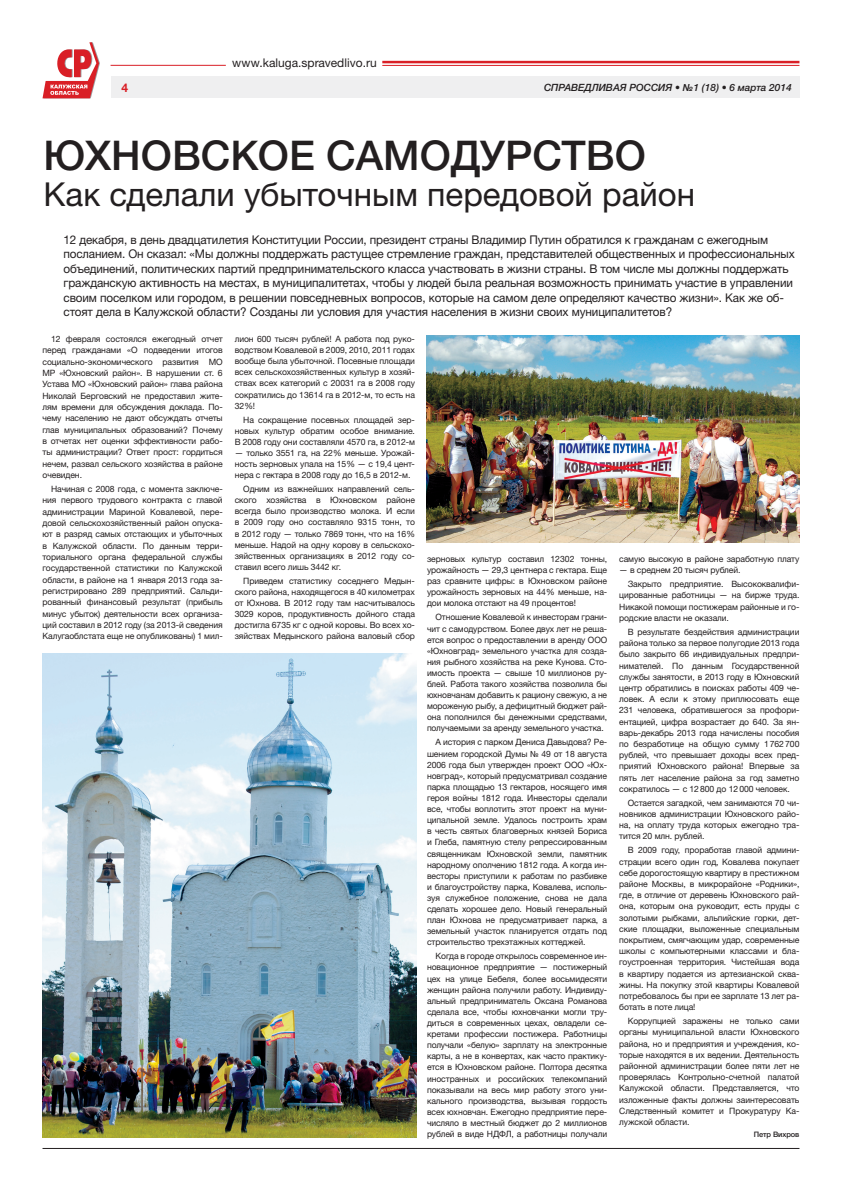
<style>
.page{position:relative;width:842px;height:1191px;background:#fff}
.page>*{position:absolute;margin:0;border:0;box-sizing:border-box;transform-origin:0 0}
.t1{font:500 41px "Helvetica Neue LTCYR";color:#231f20}
.t2{font:33px "Helvetica Neue LTCYR";color:#231f20}
.t3{font:12px/14.4px "Helvetica Neue LTCYR";letter-spacing:-.01em;color:#231f20}
.t4{font:700 12px "Helvetica Neue LTCYR";color:#d91f26}
.t5{font:italic 500 10px "Helvetica Neue LTCYR";color:#231f20}
.t6{font:8.7px/11.1px "Helvetica Neue LTCYR";letter-spacing:-.01em;color:#231f20;text-align:justify}
.t7{font:500 7.5px "Helvetica Neue LTCYR";letter-spacing:-.01em;color:#231f20}
</style>
<div class="page">
<hr style="left:382px;top:61px;width:417px;height:2px;background:#d91f26">
<hr style="left:382px;top:65px;width:417px;height:1px;background:#d91f26">
<hr style="left:111px;top:65px;width:115px;height:1px;background:#d91f26">
<svg style="left:43px;top:42px;width:57px;height:56px"></svg>
<div style="left:111px;top:77px;width:688px;height:21px;background:#efeff0"></div>
<hr style="left:43px;top:1148px;width:756px;height:1px;background:#231f20">
<img style="left:427px;top:336px;width:372px;height:207px">
<img style="left:43px;top:653px;width:374px;height:484px">
<h3 class="t3" style="left:232px;top:57px;width:146px">www.kaluga.spravedlivo.ru</h3>
<h3 class="t4" style="left:122px;top:83px;width:8px">4</h3>
<p class="t5" style="left:544px;top:84px;width:249px">СПРАВЕДЛИВАЯ РОССИЯ • №1 (18) • 6 марта 2014</p>
<h1 class="t1" style="left:44px;top:140px;width:604px">ЮХНОВСКОЕ САМОДУРСТВО</h1>
<h2 class="t2" style="left:44px;top:182px;width:653px">Как сделали убыточным передовой район</h2>
<p class="t3" style="left:63px;top:234px;width:733px">12 декабря, в день двадцатилетия Конституции России, президент страны Владимир Путин обратился к гражданам с ежегодным посланием. Он сказал: «Мы должны поддержать растущее стремление граждан, представителей общественных и профессиональных объединений, политических партий предпринимательского класса участвовать в жизни страны. В том числе мы должны поддержать гражданскую активность на местах, в муниципалитетах, чтобы у людей была реальная возможность принимать участие в управлении своим поселком или городом, в решении повседневных вопросов, которые на самом деле определяют качество жизни». Как же об&shy;стоят дела в Калужской области? Созданы ли условия для участия населения в жизни своих муниципалитетов?</p>
<p class="t6" style="left:43px;top:334px;width:182px;text-indent:9px">12 февраля состоялся ежегодный отчет перед гражданами «О подведении итогов социально-экономического развития МО МР «Юхновский район». В нарушении ст. 6<br>Устава МО «Юхновский район» глава района Николай Берговский не предоставил жите&shy;лям времени для обсуждения доклада. По&shy;чему населению не дают обсуждать отчеты глав муниципальных образований? Почему в отчетах нет оценки эффективности рабо&shy;ты администрации? Ответ прост: гордиться нечем, развал сельского хозяйства в районе очевиден.</p>
<p class="t6" style="left:43px;top:484px;width:182px;text-indent:9px">Начиная с 2008 года, с момента заключе&shy;ния первого трудового контракта с главой администрации Мариной Ковалевой, пере&shy;довой сельскохозяйственный район опуска&shy;ют в разряд самых отстающих и убыточных в Калужской области. По данным терри&shy;ториального органа федеральной службы государственной статистики по Калужской области, в районе на 1 января 2013 года за&shy;регистрировано 289 предприятий. Сальди&shy;рованный финансовый результат (прибыль минус убыток) деятельности всех организа&shy;ций составил в 2012 году (за 2013-й сведения Калугаоблстата еще не опубликованы) 1 мил-</p>
<p class="t6" style="left:235px;top:334px;width:182px">лион 600 тысяч рублей! А работа под руко&shy;водством Ковалевой в 2009, 2010, 2011 годах вообще была убыточной. Посевные площади всех сельскохозяйственных культур в хозяй&shy;ствах всех категорий с 20 031 га в 2008 году сократились до 13 614 га в 2012-м, то есть на 32 %!</p>
<p class="t6" style="left:235px;top:415px;width:182px;text-indent:9px">На сокращение посевных площадей зер&shy;новых культур обратим особое внимание.<br>В 2008 году они составляли 4570 га, в 2012-м</p>
<p class="t6" style="left:235px;top:448px;width:182px">— только 3551 га, на 22 % меньше. Урожай&shy;ность зерновых упала на 15 % — с 19,4 цент&shy;нера с гектара в 2008 году до 16,5 в 2012-м.</p>
<p class="t6" style="left:235px;top:484px;width:182px;text-indent:9px">Одним из важнейших направлений сель&shy;ского хозяйства в Юхновском районе всегда было производство молока. И если в 2009 году оно составляло 9315 тонн, то в 2012 году — только 7869 тонн, что на 16 % меньше. Надой на одну корову в сельскохо&shy;зяйственных организациях в 2012 году со&shy;ставил всего лишь 3442 кг.</p>
<p class="t6" style="left:235px;top:576px;width:182px;text-indent:9px">Приведем статистику соседнего Медын&shy;ского района, находящегося в 40 километрах от Юхнова. В 2012 году там насчитывалось 3029 коров, продуктивность дойного стада достигла 6735 кг с одной коровы. Во всех хо&shy;зяйствах Медынского района валовый сбор</p>
<p class="t6" style="left:619px;top:554px;width:182px">самую высокую в районе заработную плату</p>
<p class="t6" style="left:628px;top:564px;width:173px;line-height:14px;text-indent:-9px">— в среднем 20 тысяч рублей.<br>Закрыто предприятие. Высококвалифи-</p>
<p class="t6" style="left:619px;top:590px;width:182px">цированные работницы — на бирже труда.<br>Никакой помощи постижерам районные и го&shy;родские власти не оказали.</p>
<p class="t6" style="left:619px;top:627px;width:182px;text-indent:9px">В результате бездействия администрации района только за первое полугодие 2013 года было закрыто 66 индивидуальных предпри&shy;нимателей. По данным Государственной службы занятости, в 2013 году в Юхновский центр обратились в поисках работы 409 че&shy;ловек. А если к этому приплюсовать еще 231 человека, обратившегося за профори&shy;ентацией, цифра возрастает до 640. За ян&shy;варь-декабрь 2013 года начислены пособия по безработице на общую сумму 1 762 700 рублей, что превышает доходы всех пред&shy;приятий Юхновского района! Впервые за пять лет население района за год заметно сократилось — с 12 800 до 12 000 человек.</p>
<p class="t6" style="left:619px;top:798px;width:182px;text-indent:9px">Остается загадкой, чем занимаются 70 чи&shy;новников администрации Юхновского райо&shy;на, на оплату труда которых ежегодно тра&shy;тится 20 млн. рублей.</p>
<p class="t6" style="left:619px;top:845px;width:182px;text-indent:9px">В 2009 году, проработав главой админи&shy;страции всего один год, Ковалева покупает себе дорогостоящую квартиру в престижном районе Москвы, в микрорайоне «Родники», где, в отличие от деревень Юхновского рай&shy;она, которым она руководит, есть пруды с золотыми рыбками, альпийские горки, дет&shy;ские площадки, выложенные специальным покрытием, смягчающим удар, современные школы с компьютерными классами и бла&shy;гоустроенная территория. Чистейшая вода в квартиру подается из артезианской сква&shy;жины. На покупку этой квартиры Ковалевой потребовалось бы при ее зарплате 13 лет ра&shy;ботать в поте лица!</p>
<p class="t6" style="left:619px;top:1016px;width:182px;text-indent:9px">Коррупцией заражены не только сами органы муниципальной власти Юхновского района, но и предприятия и учреждения, ко&shy;торые находятся в их ведении. Деятельность районной администрации более пяти лет не проверялась Контрольно-счетной палатой Калужской области. Представляется, что изложенные факты должны заинтересовать Следственный комитет и Прокуратуру Ка&shy;лужской области.</p>
<p class="t7" style="left:754px;top:1131px;width:47px">Петр Вихров</p>
<p class="t6" style="left:427px;top:554px;width:182px">зерновых культур составил 12 302 тонны, урожайность — 29,3 центнера с гектара. Еще раз сравните цифры: в Юхновском районе урожайность зерновых на 44 % меньше, на&shy;дои молока отстают на 49 процентов!</p>
<p class="t6" style="left:427px;top:612px;width:182px;text-indent:9px">Отношение Ковалевой к инвесторам грани&shy;чит с самодурством. Более двух лет не реша&shy;ется вопрос о предоставлении в аренду ООО «Юхновград» земельного участка для созда&shy;ния рыбного хозяйства на реке Кунова. Сто&shy;имость проекта — свыше 10 миллионов ру&shy;блей. Работа такого хозяйства позволила бы юхновчанам добавить к рациону свежую, а не мороженую рыбу, а дефицитный бюджет рай&shy;она пополнился бы денежными средствами, получаемыми за аренду земельного участка.</p>
<p class="t6" style="left:427px;top:737px;width:182px;text-indent:9px">А история с парком Дениса Давыдова? Ре&shy;шением городской Думы № 49 от 18 августа 2006 года был утвержден проект ООО «Юх&shy;новград», который предусматривал создание парка площадью 13 гектаров, носящего имя героя войны 1812 года. Инвесторы сделали все, чтобы воплотить этот проект на муни&shy;ципальной земле. Удалось построить храм в честь святых благоверных князей Бориса и Глеба, памятную стелу репрессированным священникам Юхновской земли, памятник народному ополчению 1812 года. А когда ин&shy;весторы приступили к работам по разбивке и благоустройству парка, Ковалева, исполь&shy;зуя служебное положение, снова не дала сделать хорошее дело. Новый генеральный план Юхнова не предусматривает парка, а земельный участок планируется отдать под строительство трехэтажных коттеджей.</p>
<p class="t6" style="left:427px;top:951px;width:182px;text-indent:9px">Когда в городе открылось современное ин&shy;новационное предприятие — постижерный цех на улице Бебеля, более восьмидесяти женщин района получили работу. Индивиду&shy;альный предприниматель Оксана Романова сделала все, чтобы юхновчанки могли тру&shy;диться в современных цехах, овладели се&shy;кретами профессии постижера. Работницы получали «белую» зарплату на электронные карты, а не в конвертах, как часто практику&shy;ется в Юхновском районе. Полтора десятка иностранных и российских телекомпаний показывали на весь мир работу этого уни&shy;кального производства, вызывая гордость всех юхновчан. Ежегодно предприятие пере&shy;числяло в местный бюджет до 2 миллионов рублей в виде НДФЛ, а работницы получали</p>
</div>
